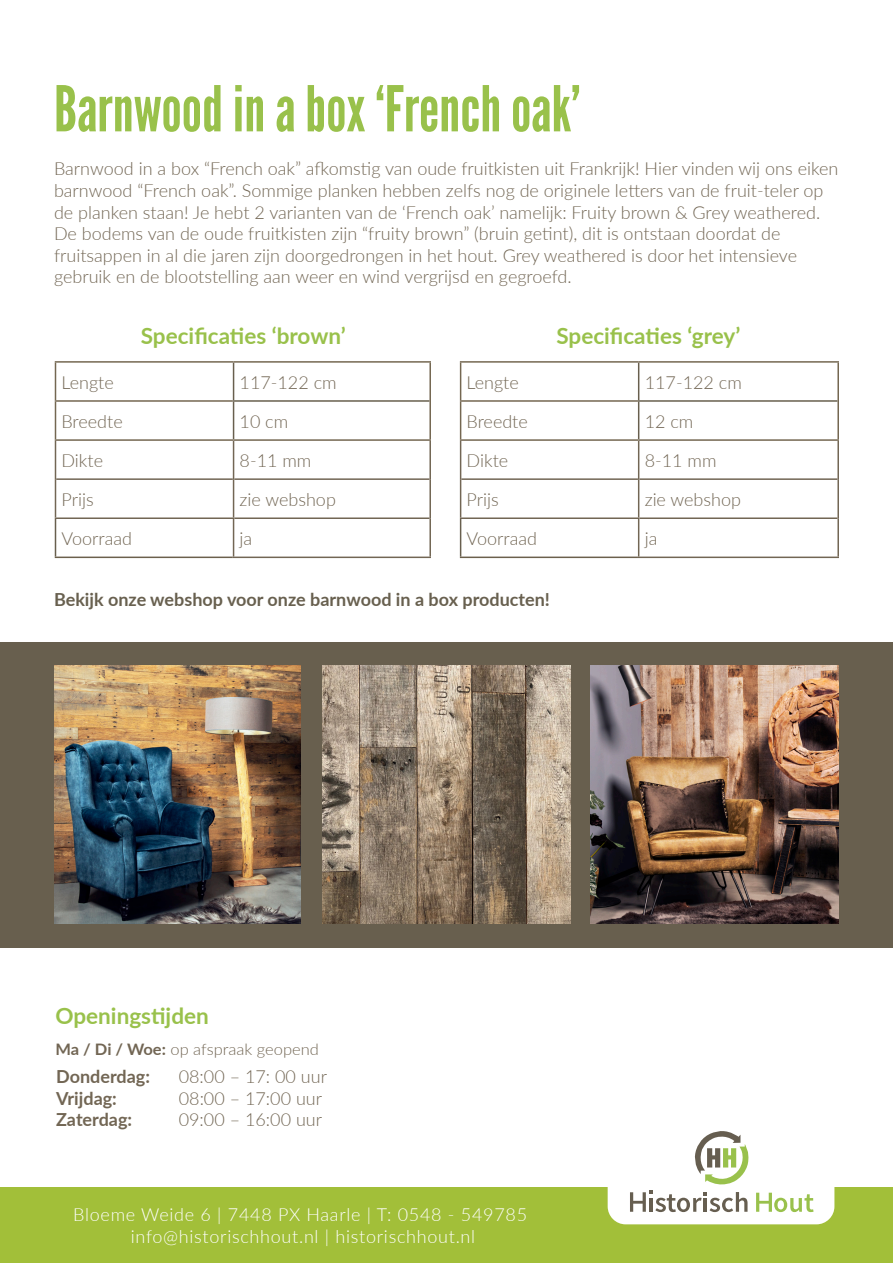
<style>
.page{position:relative;width:893px;height:1263px;background:#fff}
.page>*{position:absolute;margin:0;border:0;box-sizing:border-box;transform-origin:0 0}
.t1{font:63px "League Gothic";color:#99c14b}
.t2{font:700 22.5px "Lato";color:#99c14b}
.t3{font:300 18px/21.6px "Lato";color:#726654}
.t4{font:300 18px "Lato";letter-spacing:.04em;color:#fff}
.t5{font:700 18px "Lato";color:#68604f}
.t6{font:700 18px "Lato";color:#726654}
.t7{font:300 15.9px "Lato";color:#726654;scale:1.04 1}
.s1{font-weight:700}
</style>
<div class="page">
<div style="left:0;top:642px;width:893px;height:305px;background:#685f4e"></div>
<hr style="left:55px;top:519px;width:1px;height:38px;background:#685f4e">
<hr style="left:55px;top:557px;width:178px;height:1px;background:#6b604c">
<hr style="left:234px;top:478px;width:195px;height:2px;background:#726654">
<hr style="left:234px;top:517px;width:195px;height:2px;background:#726654">
<hr style="left:429px;top:441px;width:2px;height:38px;background:#726654">
<hr style="left:429px;top:479px;width:2px;height:39px;background:#726654">
<hr style="left:233px;top:519px;width:1px;height:38px;background:#726654">
<hr style="left:429px;top:518px;width:2px;height:39px;background:#726654">
<hr style="left:233px;top:557px;width:198px;height:1px;background:#726654">
<hr style="left:56px;top:478px;width:177px;height:2px;background:#726654">
<hr style="left:55px;top:441px;width:1px;height:38px;background:#726654">
<hr style="left:233px;top:441px;width:1px;height:38px;background:#726654">
<hr style="left:55px;top:479px;width:1px;height:38px;background:#726654">
<hr style="left:233px;top:479px;width:1px;height:38px;background:#726654">
<hr style="left:55px;top:517px;width:179px;height:2px;background:#726654">
<hr style="left:233px;top:363px;width:1px;height:37px;background:#685f4e">
<hr style="left:55px;top:400px;width:178px;height:2px;background:#746751">
<hr style="left:233px;top:400px;width:196px;height:2px;background:#685f4e">
<hr style="left:233px;top:402px;width:1px;height:37px;background:#685f4e">
<hr style="left:55px;top:361px;width:179px;height:2px;background:#746751">
<hr style="left:55px;top:363px;width:1px;height:37px;background:#746751">
<hr style="left:234px;top:361px;width:197px;height:2px;background:#746751">
<hr style="left:429px;top:363px;width:2px;height:38px;background:#746751">
<hr style="left:55px;top:402px;width:1px;height:37px;background:#746751">
<hr style="left:429px;top:401px;width:2px;height:38px;background:#746751">
<hr style="left:55px;top:439px;width:179px;height:2px;background:#746751">
<hr style="left:234px;top:439px;width:197px;height:2px;background:#746751">
<div style="left:0;top:1187px;width:893px;height:76px;background:#a2bf39"></div>
<div style="left:608px;top:1119px;width:226px;height:105px;background:#fff;border-radius:18px"></div>
<svg style="left:756px;top:1193px;width:58px;height:19px"></svg>
<svg style="left:630px;top:1131px;width:119px;height:81px"></svg>
<img style="left:54px;top:665px;width:246px;height:259px">
<img style="left:322px;top:665px;width:249px;height:259px">
<img style="left:591px;top:665px;width:248px;height:259px">
<hr style="left:460px;top:519px;width:1px;height:38px;background:#685f4e">
<hr style="left:460px;top:557px;width:178px;height:1px;background:#6b604c">
<hr style="left:639px;top:478px;width:198px;height:2px;background:#726654">
<hr style="left:639px;top:517px;width:198px;height:2px;background:#726654">
<hr style="left:837px;top:441px;width:2px;height:38px;background:#726654">
<hr style="left:837px;top:479px;width:2px;height:39px;background:#726654">
<hr style="left:638px;top:519px;width:1px;height:38px;background:#726654">
<hr style="left:837px;top:518px;width:2px;height:39px;background:#726654">
<hr style="left:638px;top:557px;width:201px;height:1px;background:#726654">
<hr style="left:461px;top:478px;width:177px;height:2px;background:#726654">
<hr style="left:460px;top:441px;width:1px;height:38px;background:#726654">
<hr style="left:638px;top:441px;width:1px;height:38px;background:#726654">
<hr style="left:460px;top:479px;width:1px;height:38px;background:#726654">
<hr style="left:638px;top:479px;width:1px;height:38px;background:#726654">
<hr style="left:460px;top:517px;width:179px;height:2px;background:#726654">
<hr style="left:638px;top:363px;width:1px;height:37px;background:#685f4e">
<hr style="left:460px;top:400px;width:178px;height:2px;background:#746751">
<hr style="left:638px;top:400px;width:199px;height:2px;background:#685f4e">
<hr style="left:638px;top:402px;width:1px;height:37px;background:#685f4e">
<hr style="left:460px;top:361px;width:179px;height:2px;background:#746751">
<hr style="left:460px;top:363px;width:1px;height:37px;background:#746751">
<hr style="left:639px;top:361px;width:200px;height:2px;background:#746751">
<hr style="left:837px;top:363px;width:2px;height:38px;background:#746751">
<hr style="left:460px;top:402px;width:1px;height:37px;background:#746751">
<hr style="left:837px;top:401px;width:2px;height:38px;background:#746751">
<hr style="left:460px;top:439px;width:179px;height:2px;background:#746751">
<hr style="left:639px;top:439px;width:200px;height:2px;background:#746751">
<p class="t1" style="left:54px;top:71px;width:528px">Barnwood in a box ‘French oak’</p>
<p class="t3" style="left:54px;top:157px;width:786px">Barnwood in a box “French oak” afkomstig van oude fruitkisten uit Frankrijk! Hier vinden wij ons eiken barnwood “French oak”. Sommige planken hebben zelfs nog de originele letters van de fruit-teler op de planken staan! Je hebt 2 varianten van de ‘French oak’ namelijk: Fruity brown &amp; Grey weathered.<br>De bodems van de oude fruitkisten zijn “fruity brown” (bruin getint), dit is ontstaan doordat de fruitsappen in al die jaren zijn doorgedrongen in het hout. Grey weathered is door het intensieve gebruik en de blootstelling aan weer en wind vergrijsd en gegroefd.</p>
<p class="t2" style="left:141px;top:320px;width:206px">Specificaties ‘brown’</p>
<p class="t3" style="left:62px;top:371px;width:54px">Lengte</p>
<p class="t3" style="left:240px;top:371px;width:99px">117-122 cm</p>
<p class="t3" style="left:62px;top:410px;width:63px">Breedte</p>
<p class="t3" style="left:240px;top:410px;width:50px">10 cm</p>
<p class="t3" style="left:62px;top:449px;width:43px">Dikte</p>
<p class="t3" style="left:240px;top:449px;width:73px">8-11 mm</p>
<p class="t3" style="left:62px;top:488px;width:34px">Prijs</p>
<p class="t3" style="left:240px;top:488px;width:98px">zie webshop</p>
<p class="t3" style="left:62px;top:527px;width:72px">Voorraad</p>
<p class="t3" style="left:240px;top:527px;width:14px">ja</p>
<p class="t2" style="left:556px;top:320px;width:185px">Specificaties ‘grey’</p>
<p class="t3" style="left:467px;top:371px;width:54px">Lengte</p>
<p class="t3" style="left:645px;top:371px;width:99px">117-122 cm</p>
<p class="t3" style="left:467px;top:410px;width:63px">Breedte</p>
<p class="t3" style="left:645px;top:410px;width:50px">12 cm</p>
<p class="t3" style="left:467px;top:449px;width:43px">Dikte</p>
<p class="t3" style="left:645px;top:449px;width:73px">8-11 mm</p>
<p class="t3" style="left:467px;top:488px;width:34px">Prijs</p>
<p class="t3" style="left:645px;top:488px;width:98px">zie webshop</p>
<p class="t3" style="left:467px;top:527px;width:72px">Voorraad</p>
<p class="t3" style="left:645px;top:527px;width:14px">ja</p>
<p class="t5" style="left:54px;top:586px;width:497px">Bekijk onze webshop voor onze barnwood in a box producten!</p>
<p class="t2" style="left:56px;top:999px;width:155px">Openingstijden</p>
<p class="t7" style="left:56px;top:1038px;width:255px"><span class="s1">Ma / Di / Woe:</span> op afspraak geopend</p>
<p class="t6" style="left:56px;top:1063px;width:95px">Donderdag:</p>
<p class="t3" style="left:179px;top:1065px;width:150px">08:00 – 17: 00 uur</p>
<p class="t6" style="left:56px;top:1085px;width:62px">Vrijdag:</p>
<p class="t3" style="left:179px;top:1086px;width:145px">08:00 – 17:00 uur</p>
<p class="t6" style="left:56px;top:1106px;width:78px">Zaterdag:</p>
<p class="t3" style="left:179px;top:1108px;width:145px">09:00 – 16:00 uur</p>
<p class="t4" style="left:73px;top:1202px;width:455px">Bloeme Weide 6 | 7448 PX Haarle | T: 0548 - 549785</p>
<p class="t4" style="left:131px;top:1224px;width:346px">info@historischhout.nl | historischhout.nl</p>
</div>
